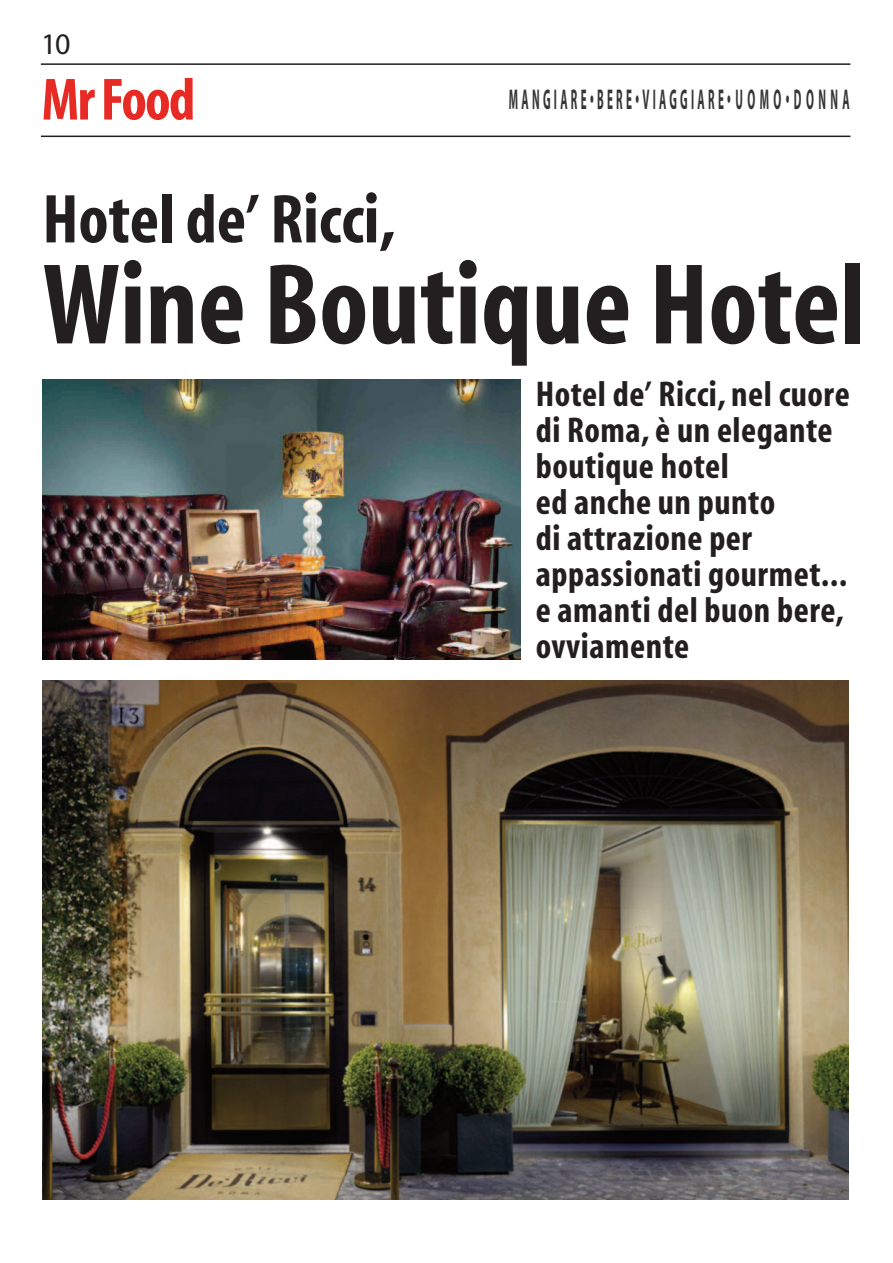
<style>
.page{position:relative;width:893px;height:1263px;background:#fff}
.page>*{position:absolute;margin:0;border:0;box-sizing:border-box;transform-origin:0 0}
.t1{font:116.25px "Myriad Cn Bold+NOROTH";color:#231f20}
.t2{font:69.9px "Myriad Cn Bold+NOROTH";color:#231f20}
.t3{font:60.15px "Myriad Cn Bold+NOROTH";letter-spacing:-.03em;color:#e82a24}
.t4{font:36px/36px "Myriad Cn Bold+NOROTH";letter-spacing:.015em;color:#231f20}
.t5{font:30px "Myriad Roman+AKEUCH";color:#231f20}
.t6{font:28.65px "Myriad Bold+CEDLWJ";letter-spacing:.3em;color:#363636;scale:.39 1}
</style>
<div class="page">
<hr style="left:41px;top:63px;width:809px;height:2px;background:#231f20">
<hr style="left:41px;top:136px;width:809px;height:1px;background:#231f20">
<img style="left:43px;top:380px;width:478px;height:279px">
<img style="left:43px;top:681px;width:805px;height:518px">
<p class="t5" style="left:41px;top:32px;width:31px">10</p>
<h3 class="t3" style="left:42px;top:79px;width:155px">Mr Food</h3>
<p class="t6" style="left:509px;top:89px;width:875px">MANGIARE•BERE•VIAGGIARE•UOMO•DONNA</p>
<h2 class="t2" style="left:43px;top:195px;width:355px">Hotel de’ Ricci,</h2>
<h1 class="t1" style="left:43px;top:265px;width:825px">Wine Boutique Hotel</h1>
<p class="t4" style="left:536px;top:380px;width:316px">Hotel de’ Ricci, nel cuore di Roma, è un elegante boutique hotel<br>ed anche un punto<br>di attrazione per appassionati gourmet... e amanti del buon bere, ovviamente</p>
</div>
